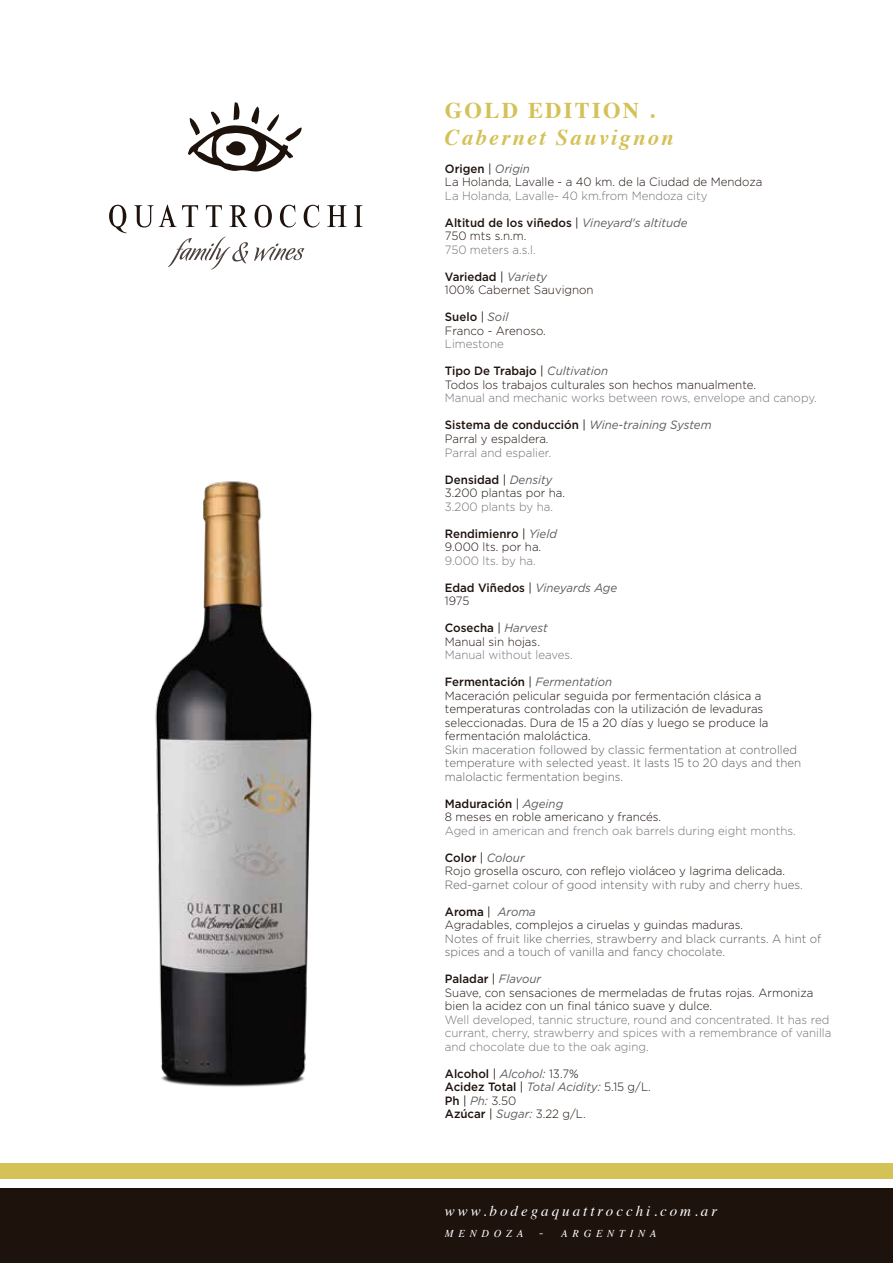
<style>
.page{position:relative;width:893px;height:1263px;background:#fff}
.page>*{position:absolute;margin:0;border:0;box-sizing:border-box;transform-origin:0 0}
.t1{font:italic 700 22.5px "Times";letter-spacing:.1em;color:#d4c158}
.t2{font:700 22.5px "Times";letter-spacing:.1em;color:#d4c158}
.t3{font:italic 15px "Times";letter-spacing:.2em;color:#fff}
.t4{font:300 12px/13.5px "Gotham";color:#1e120d;scale:.96 1}
.t5{font:300 12px/13.5px "Gotham";color:#727277;scale:.96 1}
.t6{font:300 12px/13.5px "Gotham";color:#5b5b5f;scale:.96 1}
.t7{font:italic 12px/13.5px "Gotham";color:#5b5b5f;scale:.96 1}
.t8{font:500 12px/13.5px "Gotham";color:#1e120d;scale:.96 1}
.t9{font:italic 10.5px "Times";letter-spacing:.46em;color:#fff}
.s1{font-weight:500}
.s2{font-weight:400}
.s3{font-weight:400;font-style:italic;color:#5b5b5f}
.s4{font-weight:300}
.s5{font-weight:500;font-style:normal;color:#1e120d}
.s6{font-style:normal;color:#1e120d}
.s7{font-weight:300;font-style:normal;color:#1e120d}
.s8{font-size:15px}
</style>
<div class="page">
<div style="left:0;top:1188px;width:893px;height:75px;background:#1e120d"></div>
<div style="left:0;top:1163px;width:893px;height:15px;background:#d4c158"></div>
<img style="left:155px;top:481px;width:158px;height:606px">
<svg style="left:188px;top:102px;width:114px;height:69px"></svg>
<svg style="left:109px;top:205px;width:18px;height:28px"></svg>
<svg style="left:134px;top:205px;width:64px;height:22px"></svg>
<svg style="left:206px;top:205px;width:16px;height:22px"></svg>
<svg style="left:229px;top:205px;width:18px;height:22px"></svg>
<svg style="left:255px;top:205px;width:17px;height:22px"></svg>
<svg style="left:280px;top:205px;width:16px;height:22px"></svg>
<svg style="left:304px;top:205px;width:16px;height:22px"></svg>
<svg style="left:327px;top:205px;width:20px;height:22px"></svg>
<svg style="left:354px;top:205px;width:8px;height:22px"></svg>
<svg style="left:168px;top:237px;width:80px;height:33px"></svg>
<svg style="left:254px;top:243px;width:50px;height:18px"></svg>
<h1 class="t2" style="left:445px;top:88px;width:211px">GOLD EDITION .</h1>
<h1 class="t1" style="left:445px;top:116px;width:230px">Cabernet Sauvignon</h1>
<p class="t4" style="left:445px;top:162px;width:332px"><span class="s1">Origen</span> <span class="s2">|</span> <span class="s3">Origin<br></span>La Holanda, Lavalle - a 40 km. de la Ciudad de Mendoza</p>
<p class="t5" style="left:445px;top:189px;width:275px">La Holanda, Lavalle- 40 km.from Mendoza city</p>
<p class="t8" style="left:445px;top:216px;width:254px">Altitud de los viñedos <span class="s2">|</span> <span class="s3">Vineyard's altitude<br></span><span class="s4">750 mts s.n.m.</span></p>
<p class="t5" style="left:445px;top:243px;width:96px">750 meters a.s.l.</p>
<p class="t4" style="left:445px;top:270px;width:156px"><span class="s1">Variedad</span> <span class="s2">|</span> <span class="s3">Variety<br></span>100% Cabernet Sauvignon</p>
<p class="t4" style="left:445px;top:310px;width:107px"><span class="s1">Suelo</span> <span class="s2">|</span> <span class="s3">Soil<br></span>Franco - Arenoso.</p>
<p class="t5" style="left:445px;top:337px;width:63px">Limestone</p>
<p class="t4" style="left:445px;top:364px;width:326px"><span class="s1">Tipo De Trabajo</span> <span class="s2">|</span> <span class="s3">Cultivation<br></span>Todos los trabajos culturales son hechos manualmente.</p>
<p class="t5" style="left:445px;top:391px;width:389px">Manual and mechanic works between rows, envelope and canopy.</p>
<p class="t8" style="left:445px;top:418px;width:279px">Sistema de conducción <span class="s2">|</span> <span class="s3">Wine-training System<br></span><span class="s4">Parral y espaldera.</span></p>
<p class="t5" style="left:445px;top:445px;width:112px">Parral and espalier.</p>
<p class="t4" style="left:445px;top:472px;width:127px"><span class="s1">Densidad</span> <span class="s2">|</span> <span class="s3">Density<br></span>3.200 plantas por ha.</p>
<p class="t5" style="left:445px;top:499px;width:114px">3.200 plants by ha.</p>
<p class="t4" style="left:445px;top:526px;width:118px"><span class="s1">Rendimienro</span> <span class="s2">|</span> <span class="s3">Yield<br></span>9.000 lts. por ha.</p>
<p class="t5" style="left:445px;top:553px;width:96px">9.000 lts. by ha.</p>
<p class="t7" style="left:445px;top:580px;width:181px"><span class="s5">Edad Viñedos</span> <span class="s6">|</span> Vineyards Age<br><span class="s7">1975</span></p>
<p class="t4" style="left:445px;top:621px;width:109px"><span class="s1">Cosecha</span> <span class="s2">|</span> <span class="s3">Harvest<br></span>Manual sin hojas.</p>
<p class="t5" style="left:445px;top:648px;width:135px">Manual without leaves.</p>
<p class="t4" style="left:445px;top:675px;width:339px"><span class="s1">Fermentación</span> <span class="s2">|</span> <span class="s3">Fermentation<br></span>Maceración pelicular seguida por fermentación clásica a temperaturas controladas con la utilización de levaduras seleccionadas. Dura de 15 a 20 días y luego se produce la fermentación maloláctica.</p>
<p class="t6" style="left:445px;top:742px;width:373px">Skin maceration followed by classic fermentation at controlled temperature with selected yeast. It lasts 15 to 20 days and then malolactic fermentation begins.</p>
<p class="t4" style="left:445px;top:796px;width:227px"><span class="s1">Maduración</span> <span class="s2">|</span> <span class="s3">Ageing<br></span>8 meses en roble americano y francés.</p>
<p class="t5" style="left:445px;top:823px;width:367px">Aged in american and french oak barrels during eight months.</p>
<p class="t4" style="left:445px;top:850px;width:356px"><span class="s1">Color</span> <span class="s2">|</span> <span class="s3">Colour<br></span>Rojo grosella oscuro, con reflejo violáceo y lagrima delicada.</p>
<p class="t6" style="left:445px;top:877px;width:374px">Red-garnet colour of good intensity with ruby and cherry hues.</p>
<p class="t4" style="left:445px;top:904px;width:312px"><span class="s1">Aroma</span> <span class="s2">|</span> <span class="s3">Aroma<br></span>Agradables, complejos a ciruelas y guindas maduras.</p>
<p class="t6" style="left:445px;top:931px;width:394px">Notes of fruit like cherries, strawberry and black currants. A hint of spices and a touch of vanilla and fancy chocolate.</p>
<p class="t4" style="left:445px;top:972px;width:385px"><span class="s1">Paladar</span> <span class="s2">|</span> <span class="s3">Flavour<br></span>Suave, con sensaciones de mermeladas de frutas rojas. Armoniza bien la acidez con un final tánico suave y dulce.</p>
<p class="t5" style="left:445px;top:1012px;width:404px">Well developed, tannic structure, round and concentrated. It has red currant, cherry, strawberry and spices with a remembrance of vanilla and chocolate due to the oak aging.</p>
<p class="t7" style="left:445px;top:1066px;width:216px"><span class="s5">Alcohol</span> <span class="s6">|</span> Alcohol: <span class="s7">13.7%<br></span><span class="s5">Acidez Total</span> <span class="s6">|</span> Total Acidity: <span class="s7">5.15 g/L.<br></span><span class="s5">Ph</span> <span class="s6">|</span> Ph: <span class="s7">3.50<br></span><span class="s5">Azúcar</span> <span class="s6">|</span> Sugar: <span class="s7">3.22 g/L.</span></p>
<p class="t3" style="left:445px;top:1198px;width:274px">www.bodegaquattrocchi.com.ar</p>
<p class="t9" style="left:445px;top:1224px;width:213px">MENDOZA <span class="s8">-</span> ARGENTINA</p>
</div>
